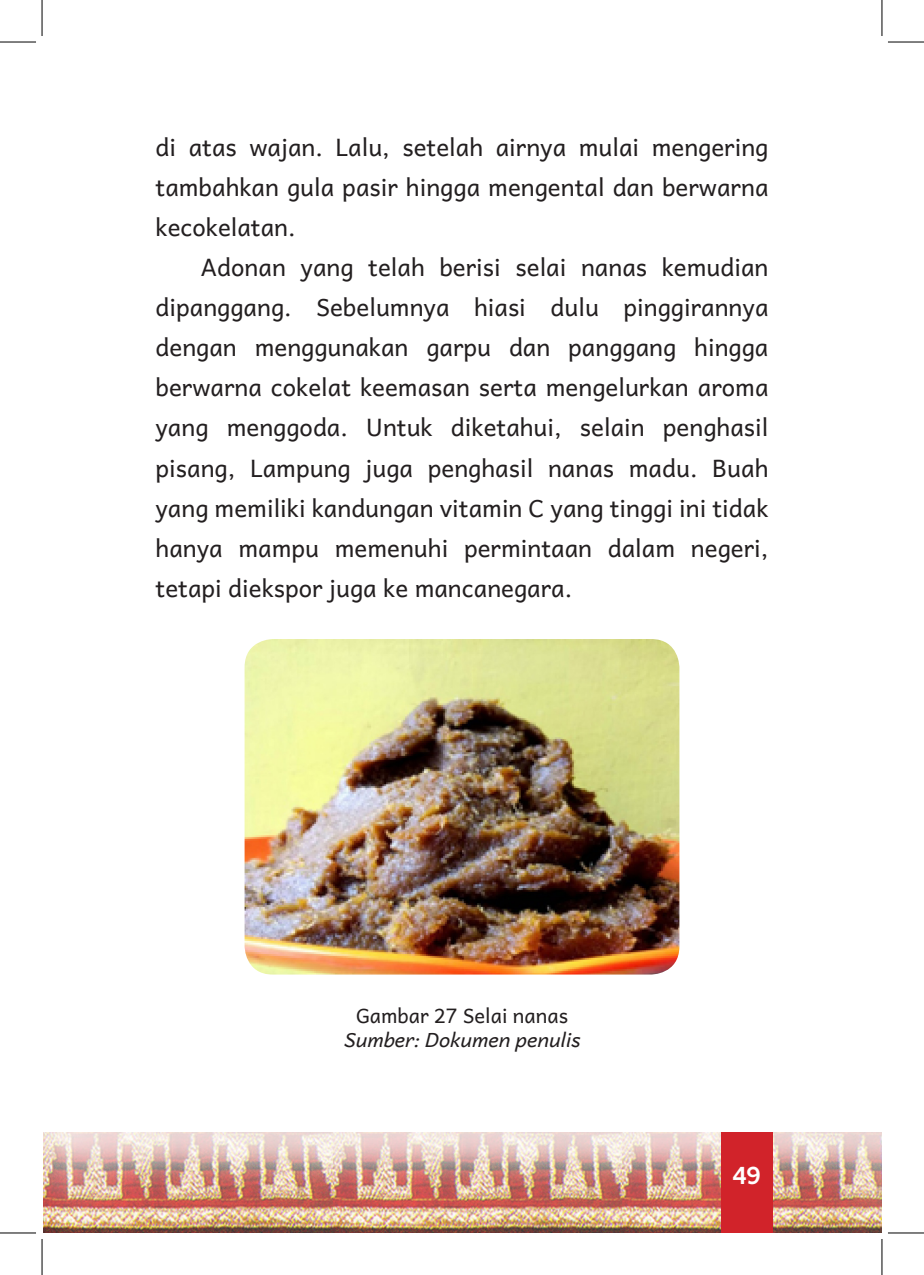
<style>
.page{position:relative;width:924px;height:1275px;background:#fff}
.page>*{position:absolute;margin:0;border:0;box-sizing:border-box;transform-origin:0 0}
.t1{font:24px/40px "Andika New Basic";color:#231f20;text-align:justify}
.t2{font:700 24px "Andika New Basic";color:#fff}
.t3{font:italic 20px "Andika New Basic";color:#231f20}
.t4{font:20px "Andika New Basic";color:#231f20}
</style>
<div class="page">
<img style="left:43px;top:1132px;width:838px;height:101px">
<div style="left:720px;top:1132px;width:51px;height:101px;background:#d1232a"></div>
<img style="left:244px;top:639px;width:435px;height:335px">
<hr style="left:0;top:42px;width:36px;height:1px;background:#000">
<hr style="left:887px;top:42px;width:36px;height:1px;background:#000">
<hr style="left:0;top:1232px;width:36px;height:1px;background:#000">
<hr style="left:887px;top:1232px;width:36px;height:1px;background:#000">
<hr style="left:42px;top:0;width:1px;height:36px;background:#000">
<hr style="left:42px;top:1239px;width:1px;height:36px;background:#000">
<hr style="left:881px;top:0;width:1px;height:36px;background:#000">
<hr style="left:881px;top:1239px;width:1px;height:36px;background:#000">
<p class="t1" style="left:155px;top:124px;width:614px">di atas wajan. Lalu, setelah airnya mulai mengering tambahkan gula pasir hingga mengental dan berwarna kecokelatan.</p>
<p class="t1" style="left:155px;top:244px;width:614px;text-indent:45px">Adonan yang telah berisi selai nanas kemudian dipanggang. Sebelumnya hiasi dulu pinggirannya dengan menggunakan garpu dan panggang hingga berwarna cokelat keemasan serta mengelurkan aroma yang menggoda. Untuk diketahui, selain penghasil pisang, Lampung juga penghasil nanas madu. Buah yang memiliki kandungan vitamin C yang tinggi ini tidak hanya mampu memenuhi permintaan dalam negeri, tetapi diekspor juga ke mancanegara.</p>
<p class="t4" style="left:356px;top:997px;width:213px">Gambar 27 Selai nanas</p>
<p class="t3" style="left:344px;top:1021px;width:237px">Sumber: Dokumen penulis</p>
<p class="t2" style="left:732px;top:1153px;width:30px">49</p>
</div>
